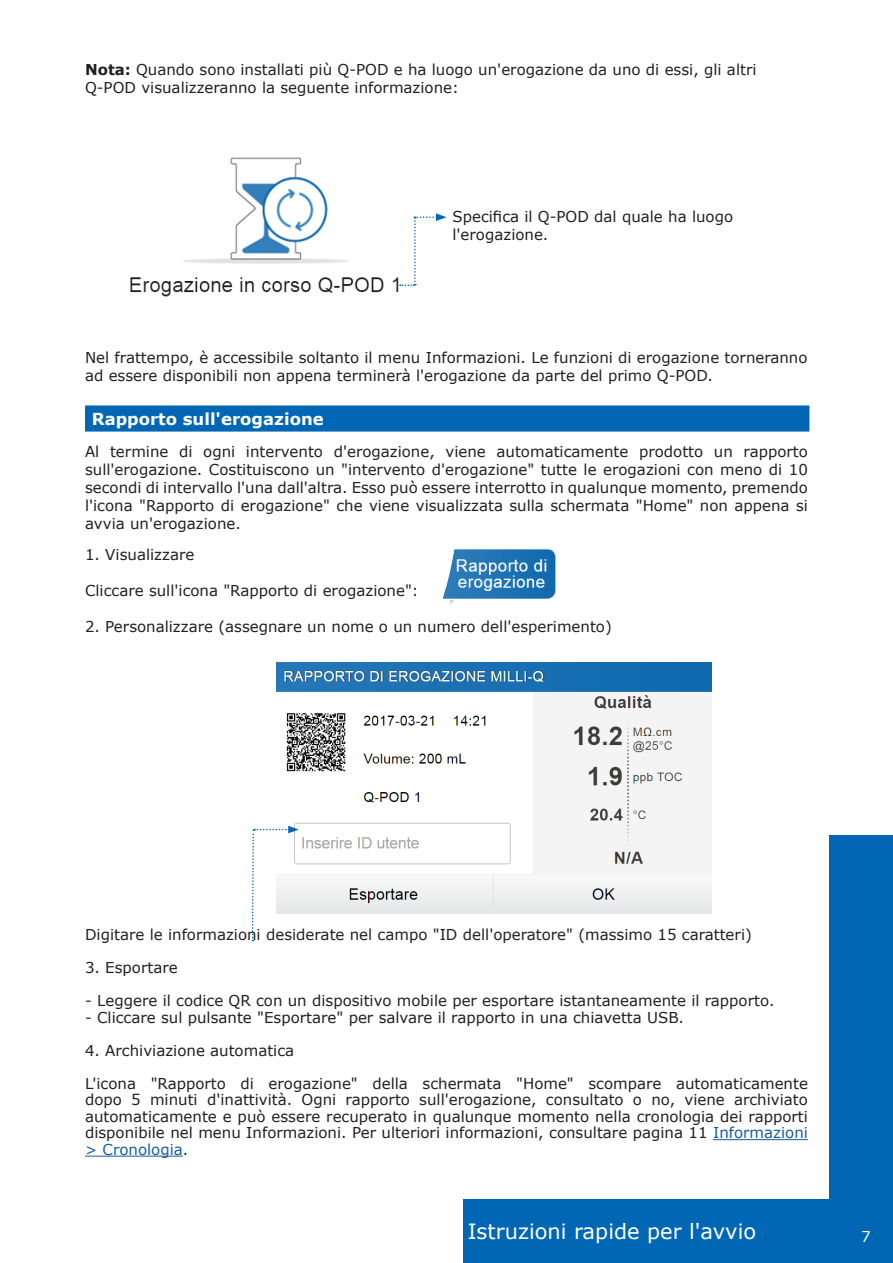
<style>
.page{position:relative;width:893px;height:1263px;background:#fff}
.page>*{position:absolute;margin:0;border:0;box-sizing:border-box;transform-origin:0 0}
.t1{font:21px "Verdana";color:#fff}
.Deck{font:700 16.5px "Verdana";color:#fff}
.Body_text{font:15px/18px "Verdana";color:#231f20}
.Deck_TOC{font:15px/18px "Verdana";color:#231f20}
.t2{font:15px "Verdana";color:#fff}
.s1{font-weight:700}
.s2{color:#175d9e}
</style>
<div class="page">
<div style="left:463px;top:1199px;width:376px;height:64px;background:#0166b3"></div>
<div style="left:829px;top:836px;width:64px;height:427px;background:#0166b3"></div>
<hr style="left:713px;top:1139px;width:95px;height:1px;background:#175d9e">
<hr style="left:85px;top:1156px;width:98px;height:1px;background:#175d9e">
<img style="left:130px;top:157px;width:270px;height:140px">
<div style="left:86px;top:406px;width:723px;height:25px;background:#0166b3"></div>
<hr style="left:85px;top:405px;width:724px;height:2px;background:#0166b3">
<hr style="left:85px;top:407px;width:2px;height:23px;background:#0166b3">
<hr style="left:85px;top:430px;width:724px;height:2px;background:#0166b3">
<img style="left:276px;top:663px;width:435px;height:251px">
<img style="left:449px;top:600px;width:5px;height:5px">
<img style="left:442px;top:549px;width:114px;height:50px">
<svg style="left:251px;top:826px;width:48px;height:115px"></svg>
<svg style="left:400px;top:213px;width:46px;height:73px"></svg>
<p class="Body_text" style="left:85px;top:61px;width:673px"><span class="s1">Nota:</span> Quando sono installati più Q-POD e ha luogo un'erogazione da uno di essi, gli altri<br>Q-POD visualizzeranno la seguente informazione:</p>
<p class="Deck_TOC" style="left:452px;top:207px;width:282px">Specifica il Q-POD dal quale ha luogo l'erogazione.</p>
<p class="Body_text" style="left:85px;top:349px;width:724px">Nel frattempo, è accessibile soltanto il menu Informazioni. Le funzioni di erogazione torneranno ad essere disponibili non appena terminerà l'erogazione da parte del primo Q-POD.</p>
<p class="Deck" style="left:92px;top:407px;width:233px">Rapporto sull'erogazione</p>
<p class="Body_text" style="left:85px;top:442px;width:724px;text-align:justify">Al termine di ogni intervento d'erogazione, viene automaticamente prodotto un rapporto sull'erogazione. Costituiscono un "intervento d'erogazione" tutte le erogazioni con meno di 10 secondi di intervallo l'una dall'altra. Esso può essere interrotto in qualunque momento, premendo l'icona "Rapporto di erogazione" che viene visualizzata sulla schermata "Home" non appena si avvia un'erogazione.</p>
<p class="Body_text" style="left:85px;top:545px;width:111px">1. Visualizzare</p>
<p class="Body_text" style="left:85px;top:581px;width:335px">Cliccare sull'icona "Rapporto di erogazione":</p>
<p class="Body_text" style="left:85px;top:617px;width:528px">2. Personalizzare (assegnare un nome o un numero dell'esperimento)</p>
<p class="Body_text" style="left:85px;top:926px;width:668px">Digitare le informazioni desiderate nel campo "ID dell'operatore" (massimo 15 caratteri)</p>
<p class="Body_text" style="left:85px;top:959px;width:94px">3. Esportare</p>
<p class="Body_text" style="left:85px;top:992px;width:691px">- Leggere il codice QR con un dispositivo mobile per esportare istantaneamente il rapporto.</p>
<p class="Body_text" style="left:85px;top:1008px;width:600px">- Cliccare sul pulsante "Esportare" per salvare il rapporto in una chiavetta USB.</p>
<p class="Body_text" style="left:85px;top:1041px;width:211px">4. Archiviazione automatica</p>
<p class="Body_text" style="left:85px;top:1075px;width:724px;line-height:16.5px;text-align:justify">L'icona "Rapporto di erogazione" della schermata "Home" scompare automaticamente dopo 5 minuti d'inattività. Ogni rapporto sull'erogazione, consultato o no, viene archiviato automaticamente e può essere recuperato in qualunque momento nella cronologia dei rapporti disponibile nel menu Informazioni. Per ulteriori informazioni, consultare pagina 11 <span class="s2">Informazioni &gt; Cronologia</span>.</p>
<h1 class="t1" style="left:468px;top:1217px;width:290px">Istruzioni rapide per l'avvio</h1>
<p class="t2" style="left:861px;top:1226px;width:11px">7</p>
</div>
